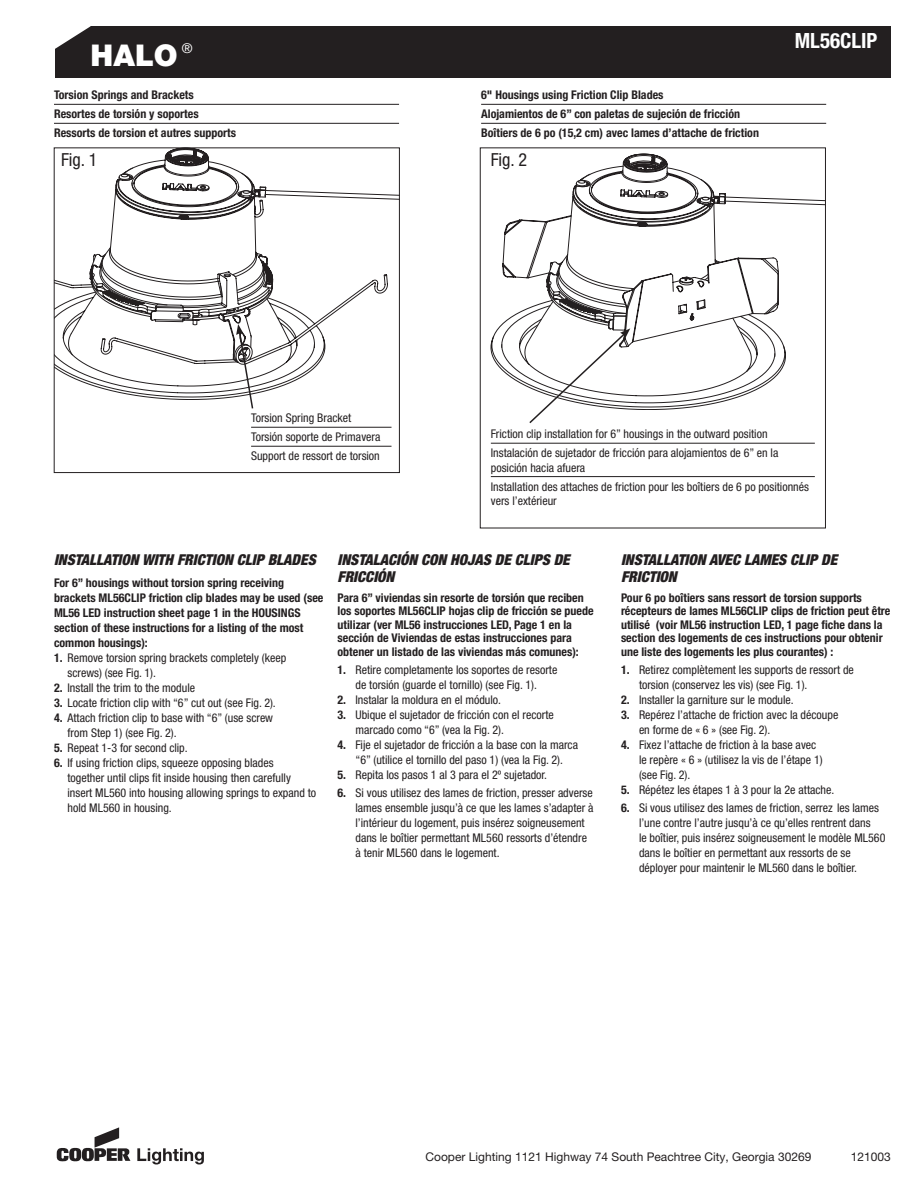
<style>
.page{position:relative;width:918px;height:1188px;background:#fff}
.page>*{position:absolute;margin:0;border:0;box-sizing:border-box;transform-origin:0 0}
.t1{font:900 30px "Helvetica Neue LT Std";color:#fff}
.t2{font:700 condensed 21px "Helvetica Neue LT Std";color:#fff}
.t3{font:condensed 18px "Helvetica Neue LT Std";letter-spacing:-.01em;color:#231f20}
.t4{font:italic 900 condensed 15px/16.5px "Helvetica Neue LT Std";color:#231f20}
.t5{font:13.5px "Helvetica Neue LT Std";color:#fff}
.t6{font:condensed 12px/15px "Helvetica Neue LT Std";color:#231f20}
.t7{font:700 condensed 12px/13.5px "Helvetica Neue LT Std";color:#231f20}
.t8{font:12px "Helvetica Neue LT Std";color:#231f20}
.s1{font-weight:700}
</style>
<div class="page">
<div style="left:55px;top:26px;width:836px;height:51px;background:#231f20"></div>
<svg style="left:55px;top:26px;width:36px;height:23px"></svg>
<hr style="left:54px;top:104px;width:345px;height:1px;background:#231f20">
<hr style="left:54px;top:123px;width:345px;height:1px;background:#231f20">
<hr style="left:481px;top:104px;width:345px;height:1px;background:#231f20">
<hr style="left:481px;top:123px;width:345px;height:1px;background:#231f20">
<svg style="left:56px;top:271px;width:34px;height:90px"></svg>
<svg style="left:90px;top:253px;width:9px;height:51px"></svg>
<svg style="left:491px;top:219px;width:37px;height:169px"></svg>
<hr style="left:491px;top:443px;width:324px;height:1px;background:#231f20">
<hr style="left:491px;top:476px;width:324px;height:1px;background:#231f20">
<hr style="left:251px;top:427px;width:140px;height:1px;background:#231f20">
<hr style="left:251px;top:446px;width:140px;height:1px;background:#231f20">
<svg style="left:528px;top:154px;width:297px;height:270px"></svg>
<svg style="left:56px;top:1127px;width:74px;height:35px"></svg>
<svg style="left:137px;top:1148px;width:67px;height:17px"></svg>
<svg style="left:99px;top:148px;width:300px;height:262px"></svg>
<h1 class="t1" style="left:91px;top:38px;width:89px">HALO</h1>
<p class="t5" style="left:182px;top:40px;width:12px">®</p>
<h2 class="t2" style="left:795px;top:28px;width:84px">ML56CLIP</h2>
<p class="t7" style="left:54px;top:85px;width:184px;line-height:19px">Torsion Springs and Brackets<br>Resortes de torsión y soportes<br>Ressorts de torsion et autres supports</p>
<p class="t7" style="left:481px;top:85px;width:279px;line-height:19px">6" Housings using Friction Clip Blades<br>Alojamientos de 6” con paletas de sujeción de fricción<br>Boîtiers de 6 po (15,2 cm) avec lames d’attache de friction</p>
<h3 class="t3" style="left:61px;top:149px;width:38px">Fig. 1</h3>
<h3 class="t3" style="left:491px;top:149px;width:38px">Fig. 2</h3>
<p class="t6" style="left:251px;top:408px;width:131px;line-height:19px">Torsion Spring Bracket<br>Torsión soporte de Primavera<br>Support de ressort de torsion</p>
<p class="t6" style="left:491px;top:424px;width:289px;line-height:19px">Friction clip installation for 6” housings in the outward position<br>Instalación de sujetador de fricción para alojamientos de 6” en la</p>
<p class="t6" style="left:491px;top:458px;width:320px;line-height:19px">posición hacia afuera<br>Installation des attaches de friction pour les boîtiers de 6 po positionnés</p>
<p class="t6" style="left:491px;top:493px;width:67px">vers l’extérieur</p>
<p class="t4" style="left:54px;top:552px;width:263px">INSTALLATION WITH FRICTION CLIP BLADES</p>
<p class="t7" style="left:54px;top:575px;width:271px;line-height:15px">For 6” housings without torsion spring receiving brackets ML56CLIP friction clip blades may be used (see ML56 LED instruction sheet page 1 in the HOUSINGS section of these instructions for a listing of the most common housings):</p>
<p class="t6" style="left:68px;top:650px;width:220px;text-indent:-14px"><span class="s1">1.</span> Remove torsion spring brackets completely (keep screws) (see Fig. 1).</p>
<p class="t6" style="left:54px;top:680px;width:143px"><span class="s1">2.</span> Install the trim to the module</p>
<p class="t6" style="left:54px;top:695px;width:223px"><span class="s1">3.</span> Locate friction clip with “6” cut out (see Fig. 2).</p>
<p class="t6" style="left:68px;top:710px;width:207px;text-indent:-14px"><span class="s1">4.</span> Attach friction clip to base with “6” (use screw from Step 1) (see Fig. 2).</p>
<p class="t6" style="left:54px;top:740px;width:135px"><span class="s1">5.</span> Repeat 1-3 for second clip.</p>
<p class="t6" style="left:68px;top:755px;width:250px;text-indent:-14px"><span class="s1">6.</span> If using friction clips, squeeze opposing blades<br>together until clips fit inside housing then carefully insert ML560 into housing allowing springs to expand to hold ML560 in housing.</p>
<p class="t4" style="left:338px;top:552px;width:234px">INSTALACIÓN CON HOJAS DE CLIPS DE<br>FRICCIÓN</p>
<p class="t7" style="left:338px;top:591px;width:258px">Para 6” viviendas sin resorte de torsión que reciben los soportes ML56CLIP hojas clip de fricción se puede utilizar (ver ML56 instrucciones LED, Page 1 en la sección de Viviendas de estas instrucciones para obtener un listado de las viviendas más comunes):</p>
<p class="t6" style="left:338px;top:662px;width:221px;text-align:center"><span class="s1">1.</span> Retire completamente los soportes de resorte de torsión (guarde el tornillo) (see Fig. 1).</p>
<p class="t6" style="left:338px;top:692px;width:165px"><span class="s1">2.</span> Instalar la moldura en el módulo.</p>
<p class="t6" style="left:356px;top:707px;width:200px;text-indent:-18px"><span class="s1">3.</span> Ubique el sujetador de fricción con el recorte marcado como “6” (vea la Fig. 2).</p>
<p class="t6" style="left:338px;top:737px;width:242px;text-align:center"><span class="s1">4.</span> Fije el sujetador de fricción a la base con la marca “6” (utilice el tornillo del paso 1) (vea la Fig. 2).</p>
<p class="t6" style="left:338px;top:767px;width:211px"><span class="s1">5.</span> Repita los pasos 1 al 3 para el 2º sujetador.</p>
<p class="t6" style="left:356px;top:785px;width:240px;text-indent:-18px"><span class="s1">6.</span> Si vous utilisez des lames de friction, presser adverse lames ensemble jusqu’à ce que les lames s’adapter à l’intérieur du logement, puis insérez soigneusement dans le boîtier permettant ML560 ressorts d’étendre à tenir ML560 dans le logement.</p>
<p class="t4" style="left:621px;top:552px;width:218px">INSTALLATION AVEC LAMES CLIP DE<br>FRICTION</p>
<p class="t7" style="left:621px;top:591px;width:271px">Pour 6 po boîtiers sans ressort de torsion supports récepteurs de lames ML56CLIP clips de friction peut être utilisé (voir ML56 instruction LED, 1 page fiche dans la section des logements de ces instructions pour obtenir une liste des logements les plus courantes) :</p>
<p class="t6" style="left:639px;top:662px;width:216px;text-indent:-18px"><span class="s1">1.</span> Retirez complètement les supports de ressort de torsion (conservez les vis) (see Fig. 1).</p>
<p class="t6" style="left:621px;top:692px;width:174px"><span class="s1">2.</span> Installer la garniture sur le module.</p>
<p class="t6" style="left:639px;top:707px;width:201px;text-indent:-18px"><span class="s1">3.</span> Repérez l’attache de friction avec la découpe en forme de « 6 » (see Fig. 2).</p>
<p class="t6" style="left:639px;top:737px;width:185px;text-indent:-18px"><span class="s1">4.</span> Fixez l’attache de friction à la base avec le repère « 6 » (utilisez la vis de l’étape 1) (see Fig. 2).</p>
<p class="t6" style="left:621px;top:782px;width:215px"><span class="s1">5.</span> Répétez les étapes 1 à 3 pour la 2e attache.</p>
<p class="t6" style="left:639px;top:800px;width:248px;text-indent:-18px"><span class="s1">6.</span> Si vous utilisez des lames de friction, serrez les lames l’une contre l’autre jusqu’à ce qu’elles rentrent dans<br>le boîtier, puis insérez soigneusement le modèle ML560 dans le boîtier en permettant aux ressorts de se déployer pour maintenir le ML560 dans le boîtier.</p>
<p class="t8" style="left:426px;top:1150px;width:387px">Cooper Lighting 1121 Highway 74 South Peachtree City, Georgia 30269</p>
<p class="t8" style="left:851px;top:1149px;width:42px">121003</p>
</div>
